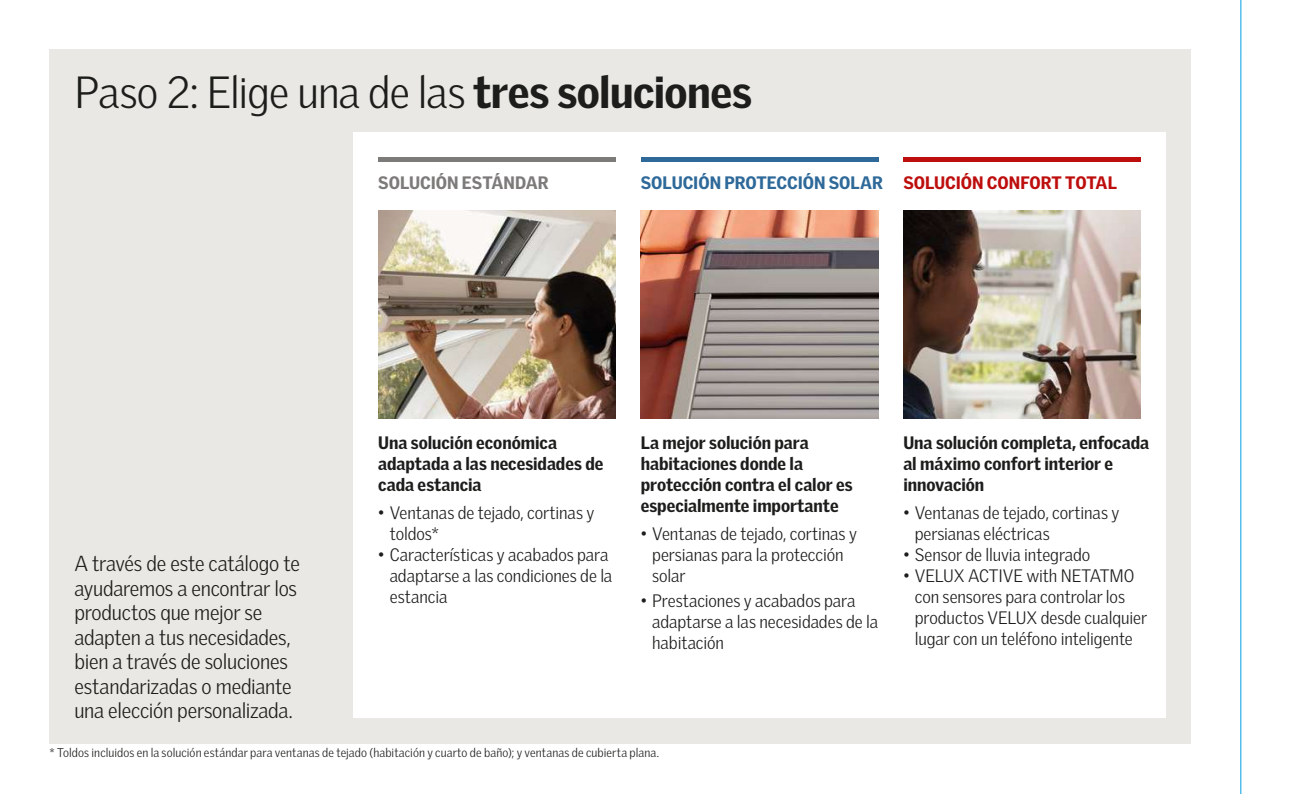
<style>
.page{position:relative;width:1290px;height:794px;background:#fff}
.page>*{position:absolute;margin:0;border:0;box-sizing:border-box;transform-origin:0 0}
.t1{font:300 43.75px "Velux Gothic";letter-spacing:-.02em;color:#1d1d1b}
.t2{font:300 21px/24.5px "Velux Gothic";letter-spacing:-.015em;color:#1d1d1b}
.t3{font:300 17.5px/21px "Velux Gothic";letter-spacing:-.005em;color:#1d1d1b}
.t4{font:900 17.5px/21px "Velux Gothic";letter-spacing:-.005em;color:#1d1d1b}
.t5{font:900 17.5px "Velux Gothic";color:#2e6999}
.t6{font:900 17.5px "Velux Gothic";color:#7c7b7a}
.t7{font:300 12.25px "Velux Gothic";letter-spacing:.01em;color:#1d1d1b}
.s1{font-weight:900}
.s2{color:#bd0e0d}
</style>
<div class="page">
<div style="left:50px;top:50px;width:1141px;height:694px;background:#e9e8e4"></div>
<div style="left:353px;top:133px;width:813px;height:585px;background:#fff"></div>
<img style="left:378px;top:210px;width:238px;height:208px">
<img style="left:641px;top:210px;width:237px;height:208px">
<img style="left:903px;top:210px;width:238px;height:208px">
<hr style="left:378px;top:157px;width:238px;height:4px;background:#7c7b7a">
<hr style="left:641px;top:157px;width:237px;height:4px;background:#2e6999">
<div style="left:903px;top:157px;width:238px;height:5px;background:#bd0e0d"></div>
<hr style="left:1240px;top:0;width:1px;height:794px;background:#009fe3">
<h1 class="t1" style="left:74px;top:66px;width:679px">Paso 2: Elige una de las <span class="s1">tres soluciones</span></h1>
<p class="t6" style="left:378px;top:172px;width:172px">SOLUCIÓN ESTÁNDAR</p>
<p class="t5" style="left:641px;top:172px;width:478px">SOLUCIÓN PROTECCIÓN SOLAR <span class="s2">SOLUCIÓN CONFORT TOTAL</span></p>
<p class="t2" style="left:74px;top:551px;width:227px">A través de este catálogo te ayudaremos a encontrar los productos que mejor se adapten a tus necesidades, bien a través de soluciones estandarizadas o mediante una elección personalizada.</p>
<p class="t4" style="left:378px;top:432px;width:227px">Una solución económica adaptada a las necesidades de cada estancia</p>
<p class="t3" style="left:390px;top:502px;width:206px;text-indent:-11px">• Ventanas de tejado, cortinas y toldos*</p>
<p class="t3" style="left:390px;top:544px;width:224px;text-indent:-11px">• Características y acabados para adaptarse a las condiciones de la estancia</p>
<p class="t4" style="left:641px;top:432px;width:213px">La mejor solución para habitaciones donde la protección contra el calor es especialmente importante</p>
<p class="t3" style="left:652px;top:523px;width:206px;text-indent:-11px">• Ventanas de tejado, cortinas y persianas para la protección solar</p>
<p class="t3" style="left:652px;top:589px;width:227px;text-indent:-11px">• Prestaciones y acabados para adaptarse a las necesidades de la habitación</p>
<p class="t4" style="left:903px;top:432px;width:247px">Una solución completa, enfocada al máximo confort interior e innovación</p>
<p class="t3" style="left:915px;top:502px;width:206px;text-indent:-11px">• Ventanas de tejado, cortinas y persianas eléctricas</p>
<p class="t3" style="left:903px;top:544px;width:189px">• Sensor de lluvia integrado</p>
<p class="t3" style="left:915px;top:565px;width:234px;text-indent:-11px">• VELUX ACTIVE with NETATMO con sensores para controlar los productos VELUX desde cualquier lugar con un teléfono inteligente</p>
<p class="t7" style="left:50px;top:745px;width:611px">* Toldos incluidos en la solución estándar para ventanas de tejado (habitación y cuarto de baño); y ventanas de cubierta plana.</p>
</div>
